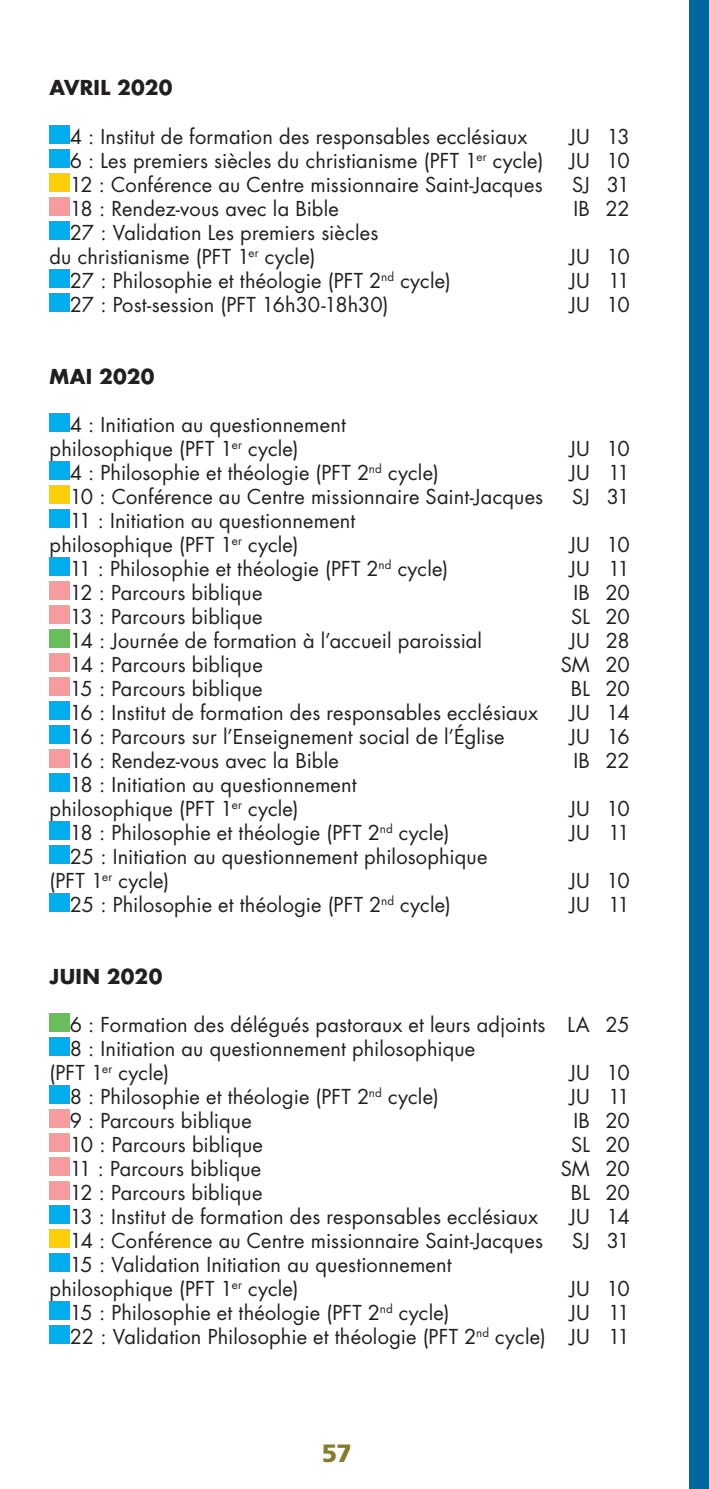
<style>
.page{position:relative;width:709px;height:1489px;background:#fff}
.page>*{position:absolute;margin:0;border:0;box-sizing:border-box;transform-origin:0 0}
.t1{font:900 25px "Frutiger LT Std";color:#867a2c}
.t2{font:20px/24px "Futura Std";letter-spacing:.005em;color:#231f20}
.t3{font:700 20px "Futura Std";letter-spacing:.015em;color:#231f20}
</style>
<div class="page">
<div style="left:689px;top:0;width:20px;height:1488px;background:#01669b"></div>
<div style="left:50px;top:125px;width:20px;height:18px;background:#00aeef"></div>
<div style="left:50px;top:149px;width:20px;height:18px;background:#00aeef"></div>
<div style="left:50px;top:173px;width:20px;height:18px;background:#fece08"></div>
<div style="left:50px;top:197px;width:20px;height:18px;background:#f69c9f"></div>
<div style="left:50px;top:221px;width:20px;height:18px;background:#00aeef"></div>
<div style="left:50px;top:269px;width:20px;height:18px;background:#00aeef"></div>
<div style="left:50px;top:293px;width:20px;height:18px;background:#00aeef"></div>
<div style="left:50px;top:413px;width:20px;height:18px;background:#00aeef"></div>
<div style="left:50px;top:461px;width:20px;height:18px;background:#00aeef"></div>
<div style="left:50px;top:485px;width:20px;height:18px;background:#fece08"></div>
<div style="left:50px;top:509px;width:20px;height:18px;background:#00aeef"></div>
<div style="left:50px;top:557px;width:20px;height:18px;background:#00aeef"></div>
<div style="left:50px;top:581px;width:20px;height:18px;background:#f69c9f"></div>
<div style="left:50px;top:605px;width:20px;height:18px;background:#f69c9f"></div>
<div style="left:50px;top:629px;width:20px;height:18px;background:#68be5a"></div>
<div style="left:50px;top:653px;width:20px;height:18px;background:#f69c9f"></div>
<div style="left:50px;top:677px;width:20px;height:18px;background:#f69c9f"></div>
<div style="left:50px;top:701px;width:20px;height:18px;background:#00aeef"></div>
<div style="left:50px;top:725px;width:20px;height:18px;background:#00aeef"></div>
<div style="left:50px;top:749px;width:20px;height:18px;background:#f69c9f"></div>
<div style="left:50px;top:773px;width:20px;height:18px;background:#00aeef"></div>
<div style="left:50px;top:821px;width:20px;height:18px;background:#00aeef"></div>
<div style="left:50px;top:845px;width:20px;height:18px;background:#00aeef"></div>
<div style="left:50px;top:893px;width:20px;height:18px;background:#00aeef"></div>
<div style="left:50px;top:1013px;width:20px;height:18px;background:#68be5a"></div>
<div style="left:50px;top:1037px;width:20px;height:18px;background:#00aeef"></div>
<div style="left:50px;top:1085px;width:20px;height:18px;background:#00aeef"></div>
<div style="left:50px;top:1109px;width:20px;height:18px;background:#f69c9f"></div>
<div style="left:50px;top:1133px;width:20px;height:18px;background:#f69c9f"></div>
<div style="left:50px;top:1157px;width:20px;height:18px;background:#f69c9f"></div>
<div style="left:50px;top:1181px;width:20px;height:18px;background:#f69c9f"></div>
<div style="left:50px;top:1205px;width:20px;height:18px;background:#00aeef"></div>
<div style="left:50px;top:1229px;width:20px;height:18px;background:#fece08"></div>
<div style="left:50px;top:1253px;width:20px;height:18px;background:#00aeef"></div>
<div style="left:50px;top:1301px;width:20px;height:18px;background:#00aeef"></div>
<div style="left:50px;top:1325px;width:20px;height:18px;background:#00aeef"></div>
<p class="t3" style="left:50px;top:75px;width:124px">AVRIL 2020</p>
<p class="t2" style="left:70px;top:124px;width:459px">4 : Institut de formation des responsables ecclésiaux</p>
<p class="t2" style="left:569px;top:124px;width:62px">JU 13</p>
<p class="t2" style="left:70px;top:148px;width:475px">6 : Les premiers siècles du christianisme (PFT 1<sup>er</sup> cycle)</p>
<p class="t2" style="left:569px;top:148px;width:62px">JU 10</p>
<p class="t2" style="left:70px;top:172px;width:474px">12 : Conférence au Centre missionnaire Saint-Jacques</p>
<p class="t2" style="left:572px;top:172px;width:59px">SJ 31</p>
<p class="t2" style="left:70px;top:196px;width:271px">18 : Rendez-vous avec la Bible</p>
<p class="t2" style="left:573px;top:196px;width:58px">IB 22</p>
<p class="t2" style="left:50px;top:220px;width:330px;text-indent:20px">27 : Validation Les premiers siècles du christianisme (PFT 1<sup>er</sup> cycle)</p>
<p class="t2" style="left:569px;top:244px;width:62px">JU 10</p>
<p class="t2" style="left:70px;top:268px;width:383px">27 : Philosophie et théologie (PFT 2<sup>nd</sup> cycle)</p>
<p class="t2" style="left:569px;top:268px;width:62px">JU 11</p>
<p class="t2" style="left:70px;top:292px;width:320px">27 : Post-session (PFT 16h30-18h30)</p>
<p class="t2" style="left:569px;top:292px;width:62px">JU 10</p>
<p class="t3" style="left:50px;top:363px;width:106px">MAI 2020</p>
<p class="t2" style="left:70px;top:412px;width:277px">4 : Initiation au questionnement</p>
<p class="t2" style="left:50px;top:436px;width:250px">philosophique (PFT 1<sup>er</sup> cycle)</p>
<p class="t2" style="left:569px;top:436px;width:62px">JU 10</p>
<p class="t2" style="left:70px;top:460px;width:370px">4 : Philosophie et théologie (PFT 2<sup>nd</sup> cycle)</p>
<p class="t2" style="left:569px;top:460px;width:62px">JU 11</p>
<p class="t2" style="left:70px;top:484px;width:475px">10 : Conférence au Centre missionnaire Saint-Jacques</p>
<p class="t2" style="left:572px;top:484px;width:59px">SJ 31</p>
<p class="t2" style="left:50px;top:508px;width:307px;text-indent:20px">11 : Initiation au questionnement philosophique (PFT 1<sup>er</sup> cycle)</p>
<p class="t2" style="left:569px;top:532px;width:62px">JU 10</p>
<p class="t2" style="left:70px;top:556px;width:380px">11 : Philosophie et théologie (PFT 2<sup>nd</sup> cycle)</p>
<p class="t2" style="left:569px;top:556px;width:62px">JU 11</p>
<p class="t2" style="left:70px;top:580px;width:194px">12 : Parcours biblique</p>
<p class="t2" style="left:573px;top:580px;width:58px">IB 20</p>
<p class="t2" style="left:70px;top:604px;width:194px">13 : Parcours biblique</p>
<p class="t2" style="left:571px;top:604px;width:60px">SL 20</p>
<p class="t2" style="left:70px;top:628px;width:414px">14 : Journée de formation à l’accueil paroissial</p>
<p class="t2" style="left:569px;top:628px;width:62px">JU 28</p>
<p class="t2" style="left:70px;top:652px;width:194px">14 : Parcours biblique</p>
<p class="t2" style="left:560px;top:652px;width:71px">SM 20</p>
<p class="t2" style="left:70px;top:676px;width:194px">15 : Parcours biblique</p>
<p class="t2" style="left:570px;top:676px;width:61px">BL 20</p>
<p class="t2" style="left:70px;top:700px;width:470px">16 : Institut de formation des responsables ecclésiaux</p>
<p class="t2" style="left:569px;top:700px;width:62px">JU 14</p>
<p class="t2" style="left:70px;top:724px;width:436px">16 : Parcours sur l’Enseignement social de l’Église</p>
<p class="t2" style="left:569px;top:724px;width:62px">JU 16</p>
<p class="t2" style="left:70px;top:748px;width:271px">16 : Rendez-vous avec la Bible</p>
<p class="t2" style="left:573px;top:748px;width:58px">IB 22</p>
<p class="t2" style="left:50px;top:772px;width:308px;text-indent:20px">18 : Initiation au questionnement philosophique (PFT 1<sup>er</sup> cycle)</p>
<p class="t2" style="left:569px;top:796px;width:62px">JU 10</p>
<p class="t2" style="left:70px;top:820px;width:381px">18 : Philosophie et théologie (PFT 2<sup>nd</sup> cycle)</p>
<p class="t2" style="left:569px;top:820px;width:62px">JU 11</p>
<p class="t2" style="left:50px;top:844px;width:439px;text-indent:20px">25 : Initiation au questionnement philosophique (PFT 1<sup>er</sup> cycle)</p>
<p class="t2" style="left:569px;top:868px;width:62px">JU 10</p>
<p class="t2" style="left:70px;top:892px;width:382px">25 : Philosophie et théologie (PFT 2<sup>nd</sup> cycle)</p>
<p class="t2" style="left:569px;top:892px;width:62px">JU 11</p>
<p class="t3" style="left:50px;top:963px;width:114px">JUIN 2020</p>
<p class="t2" style="left:70px;top:1012px;width:561px">6 : Formation des délégués pastoraux et leurs adjoints LA 25</p>
<p class="t2" style="left:50px;top:1036px;width:427px;text-indent:20px">8 : Initiation au questionnement philosophique (PFT 1<sup>er</sup> cycle)</p>
<p class="t2" style="left:569px;top:1060px;width:62px">JU 10</p>
<p class="t2" style="left:70px;top:1084px;width:370px">8 : Philosophie et théologie (PFT 2<sup>nd</sup> cycle)</p>
<p class="t2" style="left:569px;top:1084px;width:62px">JU 11</p>
<p class="t2" style="left:70px;top:1108px;width:183px">9 : Parcours biblique</p>
<p class="t2" style="left:573px;top:1108px;width:58px">IB 20</p>
<p class="t2" style="left:70px;top:1132px;width:195px">10 : Parcours biblique</p>
<p class="t2" style="left:571px;top:1132px;width:60px">SL 20</p>
<p class="t2" style="left:70px;top:1156px;width:193px">11 : Parcours biblique</p>
<p class="t2" style="left:560px;top:1156px;width:71px">SM 20</p>
<p class="t2" style="left:70px;top:1180px;width:194px">12 : Parcours biblique</p>
<p class="t2" style="left:570px;top:1180px;width:61px">BL 20</p>
<p class="t2" style="left:70px;top:1204px;width:470px">13 : Institut de formation des responsables ecclésiaux</p>
<p class="t2" style="left:569px;top:1204px;width:62px">JU 14</p>
<p class="t2" style="left:70px;top:1228px;width:475px">14 : Conférence au Centre missionnaire Saint-Jacques</p>
<p class="t2" style="left:572px;top:1228px;width:59px">SJ 31</p>
<p class="t2" style="left:70px;top:1252px;width:383px">15 : Validation Initiation au questionnement</p>
<p class="t2" style="left:50px;top:1276px;width:250px">philosophique (PFT 1<sup>er</sup> cycle)</p>
<p class="t2" style="left:569px;top:1276px;width:62px">JU 10</p>
<p class="t2" style="left:70px;top:1300px;width:381px">15 : Philosophie et théologie (PFT 2<sup>nd</sup> cycle)</p>
<p class="t2" style="left:569px;top:1300px;width:62px">JU 11</p>
<p class="t2" style="left:70px;top:1324px;width:561px">22 : Validation Philosophie et théologie (PFT 2<sup>nd</sup> cycle) JU 11</p>
<p class="t1" style="left:322px;top:1437px;width:32px">57</p>
</div>
